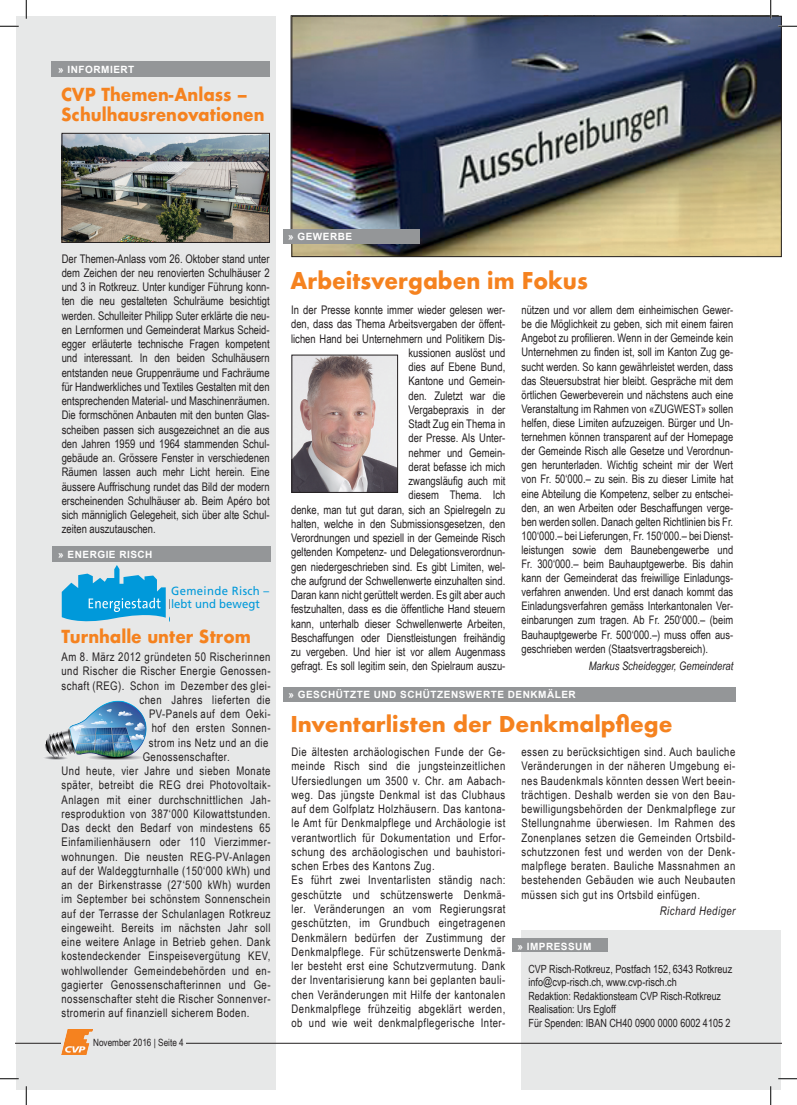
<style>
.page{position:relative;width:797px;height:1105px;background:#fff}
.page>*{position:absolute;margin:0;border:0;box-sizing:border-box;transform-origin:0 0}
.t1{font:700 22.5px "Futura";color:#f5821f;scale:.94 1}
.t2{font:700 21.25px "Futura";color:#f5821f}
.t3{font:700 17.5px/20px "Futura";color:#f5821f;scale:.93 1}
.t4{font:11.88px/14.2px "Arial Narrow";letter-spacing:.04em;color:#231f20;text-align:justify}
.t5{font:11.88px/14.2px "Arial Narrow";color:#231f20;text-align:right}
.t6{font:11.88px/13.8px "Frutiger LT Std";letter-spacing:.03em;color:#0099da;scale:.96 1}
.t7{font:italic 11.88px "Arial Narrow";letter-spacing:.04em;color:#231f20}
.t8{font:11.75px/14.1px "Arial Narrow";color:#231f20;text-align:justify}
.t9{font:italic 11.75px "Arial Narrow";color:#231f20}
.t10{font:11.25px/13.5px "Arial Narrow";color:#231f20}
.t11{font:700 10px "Arial";letter-spacing:.05em;color:#fff}
.t12{font:10px "Arial Narrow";color:#231f20}
</style>
<div class="page">
<div style="left:16px;top:16px;width:259px;height:1073px;background:#e7e8e8"></div>
<div style="left:521px;top:930px;width:260px;height:159px;background:#e7e8e8"></div>
<div style="left:283px;top:688px;width:452px;height:14px;background:#949698"></div>
<hr style="left:16px;top:1043px;width:765px;height:1px;background:#231f20">
<div style="left:52px;top:547px;width:218px;height:15px;background:#949698"></div>
<svg style="left:62px;top:565px;width:108px;height:56px"></svg>
<img style="left:293px;top:357px;width:103px;height:134px">
<div style="left:291px;top:355px;width:107px;height:138px;border:1px solid #231f20"></div>
<img style="left:44px;top:700px;width:103px;height:60px">
<img style="left:64px;top:135px;width:204px;height:106px">
<div style="left:62px;top:133px;width:208px;height:110px;border:1px solid #231f20"></div>
<div style="left:52px;top:61px;width:218px;height:16px;background:#949698"></div>
<img style="left:293px;top:18px;width:486px;height:237px">
<div style="left:291px;top:16px;width:490px;height:241px;border:1px solid #231f20"></div>
<div style="left:283px;top:229px;width:137px;height:14px;background:#949698"></div>
<div style="left:512px;top:939px;width:96px;height:13px;background:#949698"></div>
<div style="left:61px;top:1039px;width:124px;height:13px;background:#e7e8e8"></div>
<img style="left:61px;top:1030px;width:32px;height:25px">
<svg style="left:0;top:25px;width:19px;height:2px"></svg>
<svg style="left:778px;top:25px;width:19px;height:2px"></svg>
<svg style="left:0;top:1078px;width:19px;height:1px"></svg>
<svg style="left:778px;top:1078px;width:19px;height:1px"></svg>
<svg style="left:25px;top:0;width:2px;height:19px"></svg>
<svg style="left:25px;top:1086px;width:2px;height:19px"></svg>
<svg style="left:770px;top:0;width:1px;height:19px"></svg>
<svg style="left:770px;top:1086px;width:1px;height:19px"></svg>
<p class="t11" style="left:58px;top:63px;width:78px">» INFORMIERT</p>
<h3 class="t3" style="left:61px;top:85px;width:220px">CVP Themen-Anlass –<br>Schulhausrenovationen</h3>
<p class="t4" style="left:62px;top:251px;width:209px">Der Themen-Anlass vom 26. Oktober stand unter dem Zeichen der neu renovierten Schulhäuser 2 und 3 in Rotkreuz. Unter kundiger Führung konn&shy;ten die neu gestalteten Schulräume besichtigt werden. Schulleiter Philipp Suter erklärte die neu&shy;en Lernformen und Gemeinderat Markus Scheid&shy;egger erläuterte technische Fragen kompetent und interessant. In den beiden Schulhäusern entstanden neue Gruppenräume und Fachräume für Handwerkliches und Textiles Gestalten mit den entsprechenden Material- und Maschinenräumen.<br>Die formschönen Anbauten mit den bunten Glas&shy;scheiben passen sich ausgezeichnet an die aus den Jahren 1959 und 1964 stammenden Schul&shy;gebäude an. Grössere Fenster in verschiedenen Räumen lassen auch mehr Licht herein. Eine äussere Auffrischung rundet das Bild der modern erscheinenden Schulhäuser ab. Beim Apéro bot sich männiglich Gelegeheit, sich über alte Schul&shy;zeiten auszutauschen.</p>
<p class="t11" style="left:58px;top:548px;width:96px">» ENERGIE RISCH</p>
<p class="t6" style="left:171px;top:584px;width:104px">Gemeinde Risch – lebt und bewegt</p>
<h3 class="t3" style="left:62px;top:627px;width:205px">Turnhalle unter Strom</h3>
<p class="t4" style="left:62px;top:649px;width:210px">Am 8. März 2012 gründeten 50 Rischerinnen</p>
<p class="t4" style="left:62px;top:664px;width:210px">und Rischer die Rischer Energie Genossen-</p>
<p class="t4" style="left:62px;top:678px;width:210px">schaft (REG). Schon im Dezember des glei-</p>
<p class="t4" style="left:139px;top:692px;width:132px">chen Jahres lieferten die</p>
<p class="t4" style="left:149px;top:706px;width:123px">PV-Panels auf dem Oeki-</p>
<p class="t4" style="left:152px;top:721px;width:120px">hof den ersten Sonnen-</p>
<p class="t4" style="left:149px;top:735px;width:121px">strom ins Netz und an die</p>
<p class="t4" style="left:143px;top:749px;width:89px">Genossenschafter.</p>
<p class="t4" style="left:62px;top:763px;width:210px">Und heute, vier Jahre und sieben Monate</p>
<p class="t4" style="left:62px;top:778px;width:210px">später, betreibt die REG drei Photovoltaik-</p>
<p class="t4" style="left:62px;top:792px;width:210px">Anlagen mit einer durchschnittlichen Jah-</p>
<p class="t4" style="left:62px;top:806px;width:210px">resproduktion von 387‘000 Kilowattstunden.</p>
<p class="t4" style="left:62px;top:820px;width:210px">Das deckt den Bedarf von mindestens 65</p>
<p class="t4" style="left:62px;top:835px;width:210px">Einfamilienhäusern oder 110 Vierzimmer-</p>
<p class="t4" style="left:62px;top:849px;width:210px">wohnungen. Die neusten REG-PV-Anlagen</p>
<p class="t4" style="left:62px;top:863px;width:210px">auf der Waldeggturnhalle (150‘000 kWh) und</p>
<p class="t4" style="left:62px;top:877px;width:210px">an der Birkenstrasse (27‘500 kWh) wurden</p>
<p class="t4" style="left:62px;top:892px;width:210px">im September bei schönstem Sonnenschein</p>
<p class="t4" style="left:62px;top:906px;width:210px">auf der Terrasse der Schulanlagen Rotkreuz</p>
<p class="t4" style="left:62px;top:920px;width:210px">eingeweiht. Bereits im nächsten Jahr soll</p>
<p class="t4" style="left:62px;top:934px;width:210px">eine weitere Anlage in Betrieb gehen. Dank</p>
<p class="t4" style="left:62px;top:949px;width:210px">kostendeckender Einspeisevergütung KEV,</p>
<p class="t4" style="left:62px;top:963px;width:210px">wohlwollender Gemeindebehörden und en-</p>
<p class="t4" style="left:62px;top:977px;width:210px">gagierter Genossenschafterinnen und Ge-</p>
<p class="t4" style="left:62px;top:991px;width:210px">nossenschafter steht die Rischer Sonnenver-</p>
<p class="t4" style="left:62px;top:1006px;width:189px">stromerin auf finanziell sicherem Boden.</p>
<p class="t12" style="left:93px;top:1035px;width:92px">November 2016 | Seite 4</p>
<p class="t11" style="left:288px;top:230px;width:66px">» GEWERBE</p>
<h1 class="t1" style="left:290px;top:264px;width:318px">Arbeitsvergaben im Fokus</h1>
<p class="t5" style="left:291px;top:302px;width:216px">In der Presse konnte immer wieder gelesen wer&shy;den, dass das Thema Arbeitsvergaben der öffent&shy;lichen Hand bei Unternehmern und Politikern Dis&shy;kussionen auslöst und<br>dies auf Ebene Bund,<br>Kantone und Gemein-<br>den. Zuletzt war die<br>Vergabepraxis in der<br>Stadt Zug ein Thema in<br>der Presse. Als Unter-<br>nehmer und Gemein-<br>derat befasse ich mich<br>zwangsläufig auch mit<br>diesem Thema. Ich<br>denke, man tut gut daran, sich an Spielregeln zu halten, welche in den Submissionsgesetzen, den Verordnungen und speziell in der Gemeinde Risch geltenden Kompetenz- und Delegationsverordnun&shy;gen niedergeschrieben sind. Es gibt Limiten, wel&shy;che aufgrund der Schwellenwerte einzuhalten sind.<br>Daran kann nicht gerüttelt werden. Es gilt aber auch festzuhalten, dass es die öffentliche Hand steuern kann, unterhalb dieser Schwellenwerte Arbeiten, Beschaffungen oder Dienstleistungen freihändig zu vergeben. Und hier ist vor allem Augenmass gefragt. Es soll legitim sein, den Spielraum auszu-</p>
<p class="t8" style="left:521px;top:302px;width:213px">nützen und vor allem dem einheimischen Gewer&shy;be die Möglichkeit zu geben, sich mit einem fairen Angebot zu profilieren. Wenn in der Gemeinde kein Unternehmen zu finden ist, soll im Kanton Zug ge&shy;sucht werden. So kann gewährleistet werden, dass das Steuersubstrat hier bleibt. Gespräche mit dem örtlichen Gewerbeverein und nächstens auch eine Veranstaltung im Rahmen von «ZUGWEST» sollen helfen, diese Limiten aufzuzeigen. Bürger und Un&shy;ternehmen können transparent auf der Homepage der Gemeinde Risch alle Gesetze und Verordnun&shy;gen herunterladen. Wichtig scheint mir der Wert von Fr. 50‘000.– zu sein. Bis zu dieser Limite hat eine Abteilung die Kompetenz, selber zu entschei&shy;den, an wen Arbeiten oder Beschaffungen verge&shy;ben werden sollen. Danach gelten Richtlinien bis Fr.<br>100‘000.– bei Lieferungen, Fr. 150‘000.– bei Dienst&shy;leistungen sowie dem Baunebengewerbe und Fr. 300‘000.– beim Bauhauptgewerbe. Bis dahin kann der Gemeinderat das freiwillige Einladungs&shy;verfahren anwenden. Und erst danach kommt das Einladungsverfahren gemäss Interkantonalen Ver&shy;einbarungen zum tragen. Ab Fr. 250‘000.– (beim Bauhauptgewerbe Fr. 500‘000.–) muss offen aus&shy;geschrieben werden (Staatsvertragsbereich).</p>
<p class="t9" style="left:589px;top:658px;width:146px">Markus Scheidegger, Gemeinderat</p>
<p class="t11" style="left:288px;top:688px;width:289px">» GESCHÜTZTE UND SCHÜTZENSWERTE DENKMÄLER</p>
<h2 class="t2" style="left:290px;top:709px;width:384px">Inventarlisten der Denkmalpflege</h2>
<p class="t4" style="left:291px;top:744px;width:215px;text-align:left">Die ältesten archäologischen Funde der Ge&shy;meinde Risch sind die jungsteinzeitlichen Ufersiedlungen um 3500 v. Chr. am Aabach&shy;weg. Das jüngste Denkmal ist das Clubhaus auf dem Golfplatz Holzhäusern. Das kantona&shy;le Amt für Denkmalpflege und Archäologie ist verantwortlich für Dokumentation und Erfor&shy;schung des archäologischen und bauhistori&shy;schen Erbes des Kantons Zug.<br>Es führt zwei Inventarlisten ständig nach: geschützte und schützenswerte Denkmä&shy;ler. Veränderungen an vom Regierungsrat geschützten, im Grundbuch eingetragenen Denkmälern bedürfen der Zustimmung der Denkmalpflege. Für schützenswerte Denkmä&shy;ler besteht erst eine Schutzvermutung. Dank der Inventarisierung kann bei geplanten bauli&shy;chen Veränderungen mit Hilfe der kantonalen Denkmalpflege frühzeitig abgeklärt werden, ob und wie weit denkmalpflegerische Inter-</p>
<p class="t4" style="left:521px;top:744px;width:215px">essen zu berücksichtigen sind. Auch bauliche Veränderungen in der näheren Umgebung ei&shy;nes Baudenkmals könnten dessen Wert beein&shy;trächtigen. Deshalb werden sie von den Bau&shy;bewilligungsbehörden der Denkmalpflege zur Stellungnahme überwiesen. Im Rahmen des Zonenplanes setzen die Gemeinden Ortsbild&shy;schutzzonen fest und werden von der Denk&shy;malpflege beraten. Bauliche Massnahmen an bestehenden Gebäuden wie auch Neubauten müssen sich gut ins Ortsbild einfügen.</p>
<p class="t7" style="left:660px;top:902px;width:77px">Richard Hediger</p>
<p class="t11" style="left:517px;top:939px;width:75px">» IMPRESSUM</p>
<p class="t10" style="left:528px;top:962px;width:205px">CVP Risch-Rotkreuz, Postfach 152, 6343 Rotkreuz info@cvp-risch.ch, www.cvp-risch.ch<br>Redaktion: Redaktionsteam CVP Risch-Rotkreuz Realisation: Urs Egloff<br>Für Spenden: IBAN CH40 0900 0000 6002 4105 2</p>
</div>
